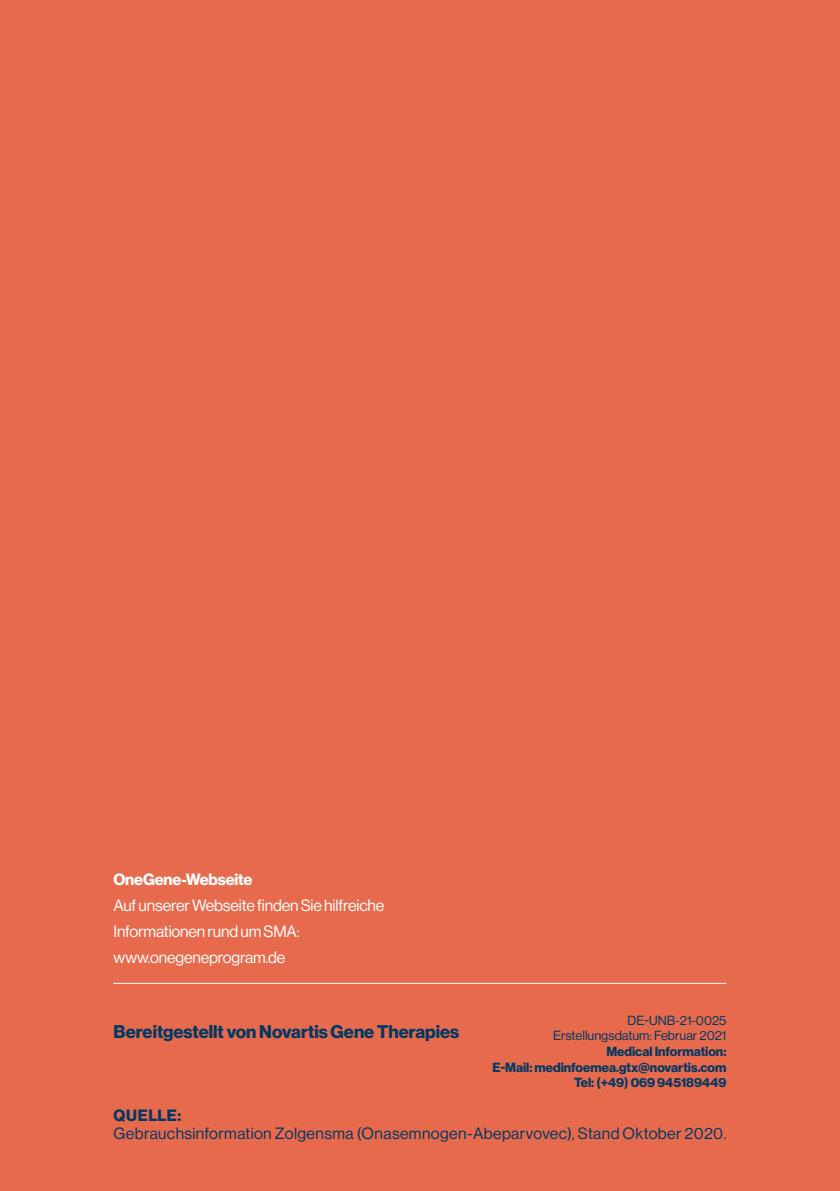
<style>
.page{position:relative;width:840px;height:1191px;background:#fff}
.page>*{position:absolute;margin:0;border:0;box-sizing:border-box;transform-origin:0 0}
.t1{font:700 18px "Volta Modern Display 75";color:#003963}
.t2{font:16px/26px "Volta Modern Display 55 Roman";letter-spacing:-.01em;color:#fff}
.t3{font:16px "Volta Modern Display 55 Roman";letter-spacing:.025em;color:#003963}
.t4{font:700 16px "Volta Modern Display 75";letter-spacing:-.01em;color:#fff}
.t5{font:700 16px "Volta Modern Display 75";letter-spacing:.035em;color:#003963}
.t6{font:700 13px/15.6px "Volta Modern Display 75";color:#003963;text-align:right}
.t7{font:13px/15.6px "Volta Modern Display 55 Roman";color:#003963;text-align:right}
</style>
<div class="page">
<div style="left:0;top:0;width:839px;height:1191px;background:#e86a4d"></div>
<hr style="left:113px;top:982px;width:613px;height:1px;background:#fff">
<p class="t4" style="left:113px;top:870px;width:140px">OneGene-Webseite</p>
<p class="t2" style="left:113px;top:892px;width:272px">Auf unserer Webseite finden Sie hilfreiche<br>Informationen rund um SMA: www.onegeneprogram.de</p>
<p class="t1" style="left:113px;top:1021px;width:347px">Bereitgestellt von Novartis Gene Therapies</p>
<p class="t7" style="left:552px;top:1012px;width:175px">DE-UNB-21-0025<br>Erstellungsdatum: Februar 2021</p>
<p class="t6" style="left:492px;top:1043px;width:235px">Medical Information:<br>E-Mail: medinfoemea.gtx@novartis.com<br>Tel: (+49) 069 945189449</p>
<p class="t5" style="left:114px;top:1106px;width:69px">QUELLE:</p>
<p class="t3" style="left:113px;top:1124px;width:614px">Gebrauchsinformation Zolgensma (Onasemnogen-Abeparvovec), Stand Oktober 2020.</p>
</div>
